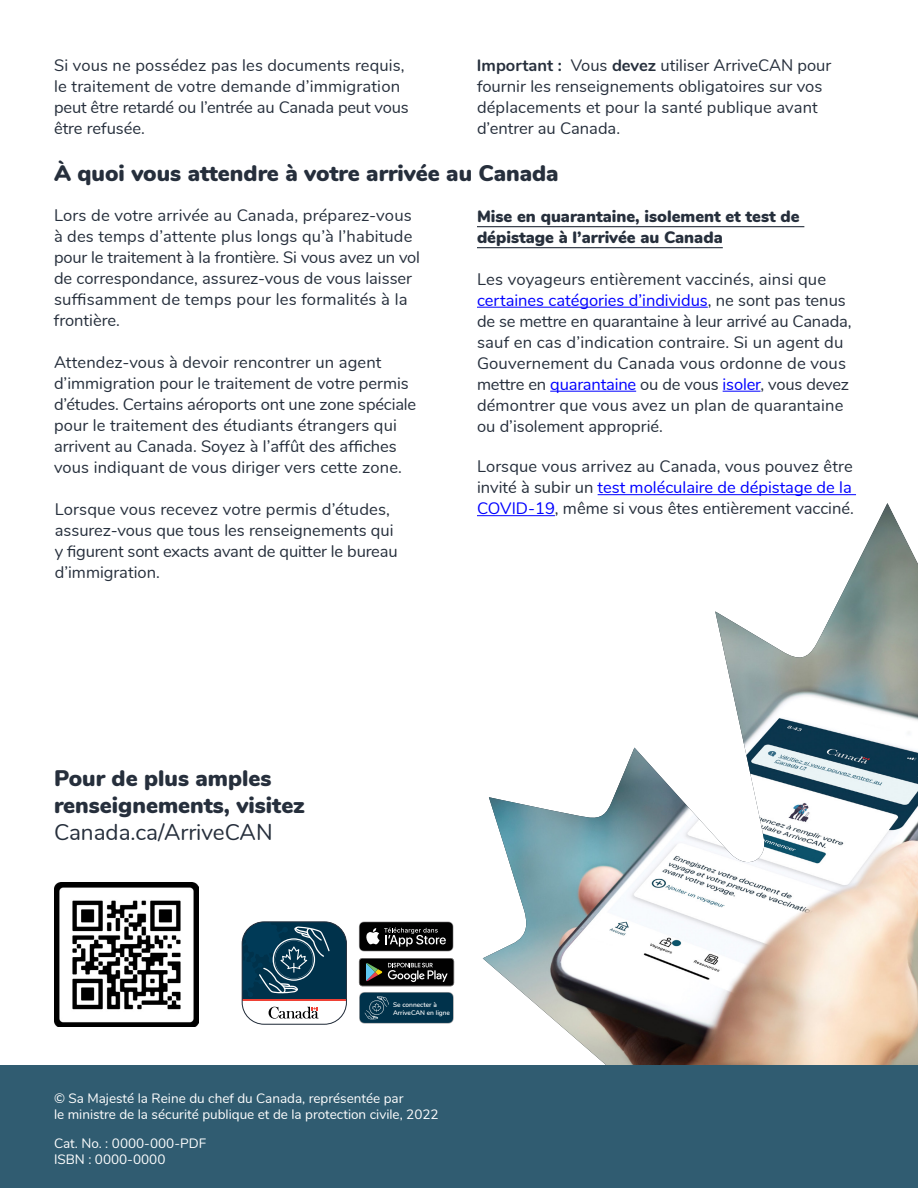
<style>
.page{position:relative;width:918px;height:1188px;background:#fff}
.page>*{position:absolute;margin:0;border:0;box-sizing:border-box;transform-origin:0 0}
.t1{font:900 22.5px/27px "Nunito";color:#262f3c}
.t2{font:22.5px "Nunito";color:#262f3c}
.t3{font:16.5px/21px "Nunito";color:#262f3c}
.t4{font:900 16.5px/21px "Nunito";color:#262f3c}
.t5{font:13.5px/16.5px "Nunito";color:#fff}
.t6{font:600 7.65px "Nunito";color:#fff}
.t7{font:600 6.75px/7.9px "Nunito";color:#fff}
.s1{font-weight:700}
.s2{color:#00f}
</style>
<div class="page">
<img style="left:483px;top:503px;width:435px;height:563px">
<div style="left:0;top:1066px;width:918px;height:122px;background:#305c71"></div>
<hr style="left:477px;top:226px;width:327px;height:1px;background:#262f3c">
<hr style="left:477px;top:247px;width:246px;height:1px;background:#262f3c">
<hr style="left:477px;top:307px;width:231px;height:1px;background:#00f">
<hr style="left:550px;top:391px;width:86px;height:1px;background:#00f">
<hr style="left:723px;top:391px;width:38px;height:1px;background:#00f">
<hr style="left:598px;top:494px;width:258px;height:1px;background:#00f">
<hr style="left:477px;top:515px;width:78px;height:1px;background:#00f">
<svg style="left:242px;top:923px;width:103px;height:100px"></svg>
<div style="left:242px;top:921px;width:105px;height:104px;border:1px solid #27303d;border-radius:22px"></div>
<img style="left:54px;top:882px;width:145px;height:145px">
<svg style="left:359px;top:922px;width:94px;height:29px;background:#2e2e2e"></svg>
<svg style="left:359px;top:958px;width:95px;height:28px;background:#2d2f2d"></svg>
<svg style="left:359px;top:992px;width:95px;height:32px;background:#154258"></svg>
<p class="t3" style="left:54px;top:54px;width:356px">Si vous ne possédez pas les documents requis, le traitement de votre demande d’immigration peut être retardé ou l’entrée au Canada peut vous être refusée.</p>
<p class="t3" style="left:477px;top:54px;width:356px"><span class="s1">Important :</span> Vous <span class="s1">devez</span> utiliser ArriveCAN pour fournir les renseignements obligatoires sur vos déplacements et pour la santé publique avant d’entrer au Canada.</p>
<h1 class="t1" style="left:54px;top:158px;width:506px">À quoi vous attendre à votre arrivée au Canada</h1>
<p class="t3" style="left:54px;top:204px;width:368px">Lors de votre arrivée au Canada, préparez-vous à des temps d’attente plus longs qu’à l’habitude pour le traitement à la frontière. Si vous avez un vol de correspondance, assurez-vous de vous laisser suffisamment de temps pour les formalités à la frontière.</p>
<p class="t4" style="left:477px;top:205px;width:324px">Mise en quarantaine, isolement et test de dépistage à l’arrivée au Canada</p>
<p class="t3" style="left:477px;top:268px;width:376px">Les voyageurs entièrement vaccinés, ainsi que <span class="s2">certaines catégories d’individus</span>, ne sont pas tenus de se mettre en quarantaine à leur arrivé au Canada, sauf en cas d’indication contraire. Si un agent du Gouvernement du Canada vous ordonne de vous mettre en <span class="s2">quarantaine</span> ou de vous <span class="s2">isoler</span>, vous devez démontrer que vous avez un plan de quarantaine ou d’isolement approprié.</p>
<p class="t3" style="left:477px;top:455px;width:378px">Lorsque vous arrivez au Canada, vous pouvez être invité à subir un <span class="s2">test moléculaire de dépistage de la<br>COVID-19</span>, même si vous êtes entièrement vacciné.</p>
<p class="t3" style="left:54px;top:351px;width:364px">Attendez-vous à devoir rencontrer un agent d’immigration pour le traitement de votre permis d’études. Certains aéroports ont une zone spéciale pour le traitement des étudiants étrangers qui arrivent au Canada. Soyez à l’affût des affiches vous indiquant de vous diriger vers cette zone.</p>
<p class="t3" style="left:55px;top:498px;width:344px">Lorsque vous recevez votre permis d’études, assurez-vous que tous les renseignements qui y figurent sont exacts avant de quitter le bureau d’immigration.</p>
<h1 class="t1" style="left:54px;top:764px;width:252px">Pour de plus amples renseignements, visitez</h1>
<h1 class="t2" style="left:54px;top:816px;width:220px">Canada.ca/ArriveCAN</h1>
<p class="t7" style="left:393px;top:1000px;width:59px">Se connecter à<br>ArriveCAN en ligne</p>
<p class="t6" style="left:401px;top:1006px;width:34px">Sign in to</p>
<p class="t5" style="left:54px;top:1089px;width:386px">© Sa Majesté la Reine du chef du Canada, représentée par<br>le ministre de la sécurité publique et de la protection civile, 2022</p>
<p class="t5" style="left:54px;top:1134px;width:154px">Cat. No. : 0000-000-PDF<br>ISBN : 0000-0000</p>
</div>
